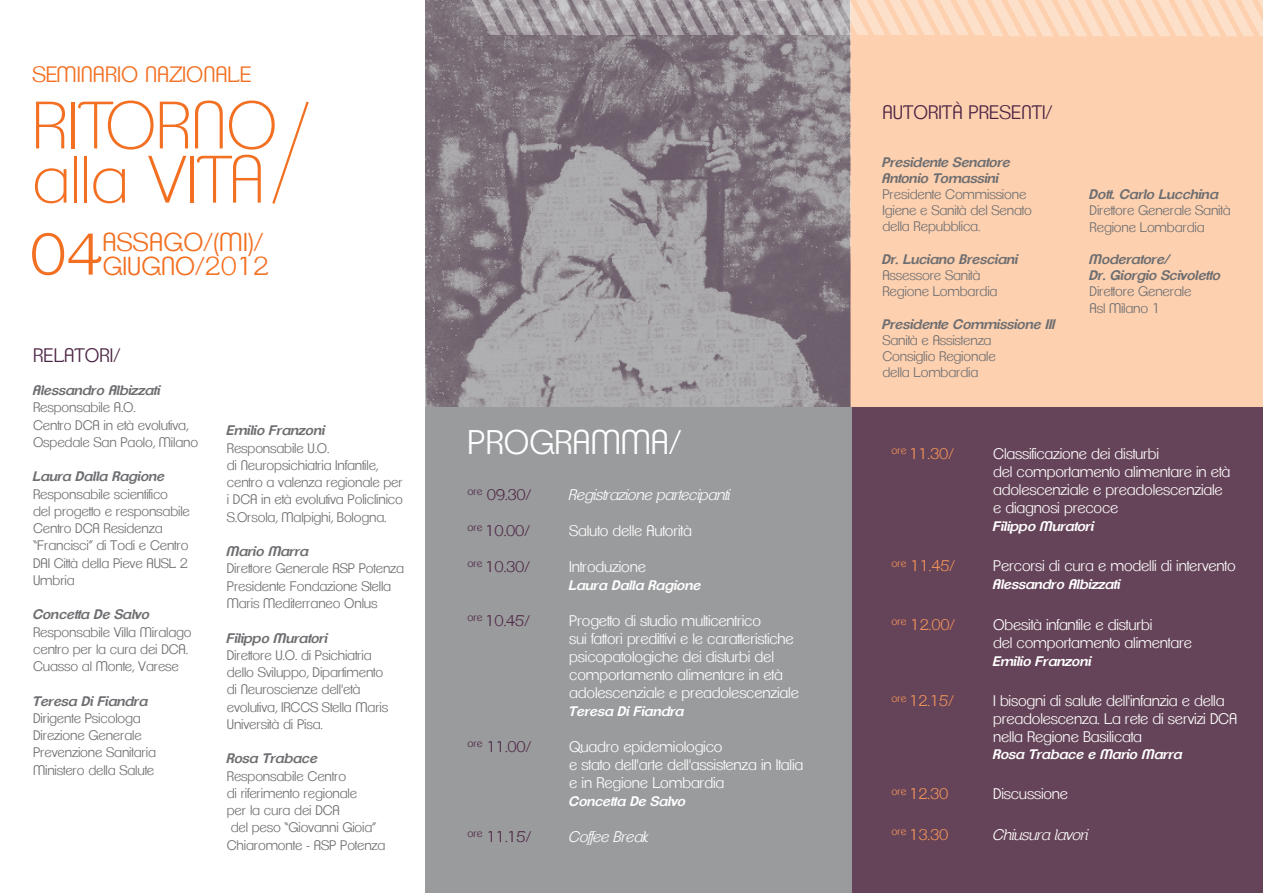
<style>
.page{position:relative;width:1263px;height:893px;background:#fff}
.page>*{position:absolute;margin:0;border:0;box-sizing:border-box;transform-origin:0 0}
.t1{font:200 64.95px/54.2px "Clemente P Dac";color:#f36f21;scale:1.06 1}
.t2{font:300 57px "Clemente P Dae";color:#f36f21;scale:1.06 1}
.t3{font:300 33.3px "Clemente P Dae";color:#fff}
.t4{font:300 25.35px "Clemente P Dae";color:#f36f21;scale:1.06 1}
.t5{font:300 21.6px "Clemente P Dae";color:#f36f21;scale:1.06 1}
.t6{font:300 19.05px "Clemente P Dae";color:#4b2343}
.t7{font:300 15px/18px "Clemente P Dae";letter-spacing:-.015em;color:#fff}
.t8{font:300 15px "Clemente P Dae";letter-spacing:-.015em;color:#4b2343}
.t9{font:300 15px "Clemente P Dae";letter-spacing:-.015em;color:#f7975b}
.t10{font:italic 300 15px "Clemente P Daf";letter-spacing:-.015em;color:#fff}
.t11{font:300 13.5px/17.2px "Clemente P Dae";letter-spacing:-.015em;color:#6d6e71}
.t12{font:italic 600 13.5px/16.2px "Clemente P Dal";letter-spacing:-.015em;color:#6d6e71}
.t13{font:italic 600 13.5px "Clemente P Dal";letter-spacing:-.015em;color:#fff}
</style>
<div class="page">
<div style="left:850px;top:0;width:413px;height:407px;background:#fdd0af"></div>
<div style="left:850px;top:407px;width:413px;height:486px;background:#654358"></div>
<img style="left:425px;top:0;width:425px;height:407px">
<div style="left:425px;top:407px;width:426px;height:486px;background:#9a9b9d"></div>
<svg style="left:272px;top:101px;width:37px;height:103px"></svg>
<svg style="left:468px;top:0;width:795px;height:36px"></svg>
<h3 class="t5" style="left:32px;top:62px;width:209px">SEMINARIO NAZIONALE</h3>
<h1 class="t1" style="left:32px;top:98px;width:232px">RITORNO alla VITA</h1>
<h3 class="t4" style="left:102px;top:228px;width:153px">ASSAGO/(MI)/</h3>
<h2 class="t2" style="left:30px;top:222px;width:70px">04</h2>
<h3 class="t4" style="left:103px;top:251px;width:159px">GIUGNO/2012</h3>
<h3 class="t6" style="left:33px;top:344px;width:89px">RELATORI/</h3>
<p class="t12" style="left:33px;top:382px;width:129px">Alessandro Albizzati</p>
<p class="t11" style="left:33px;top:399px;width:167px">Responsabile A.O.<br>Centro DCA in età evolutiva,<br>Ospedale San Paolo, Milano</p>
<p class="t12" style="left:33px;top:468px;width:134px">Laura Dalla Ragione</p>
<p class="t11" style="left:33px;top:485px;width:158px">Responsabile scientifico<br>del progetto e responsabile<br>Centro DCA Residenza “Francisci” di Todi e Centro<br>DAI Città della Pieve AUSL 2<br>Umbria</p>
<p class="t12" style="left:33px;top:606px;width:118px">Concetta De Salvo</p>
<p class="t11" style="left:33px;top:623px;width:160px">Responsabile Villa Miralago centro per la cura dei DCA.<br>Cuasso al Monte, Varese</p>
<p class="t12" style="left:33px;top:693px;width:117px">Teresa Di Fiandra</p>
<p class="t11" style="left:33px;top:709px;width:124px">Dirigente Psicologa<br>Direzione Generale<br>Prevenzione Sanitaria<br>Ministero della Salute</p>
<p class="t12" style="left:227px;top:422px;width:100px">Emilio Franzoni</p>
<p class="t11" style="left:227px;top:439px;width:178px">Responsabile U.O.<br>di Neuropsichiatria Infantile, centro a valenza regionale per i DCA in età evolutiva Policlinico<br>S.Orsola, Malpighi, Bologna.</p>
<p class="t12" style="left:227px;top:543px;width:84px">Mario Marra</p>
<p class="t11" style="left:227px;top:560px;width:179px">Direttore Generale ASP Potenza<br>Presidente Fondazione Stella<br>Maris Mediterraneo Onlus</p>
<p class="t12" style="left:227px;top:629px;width:103px">Filippo Muratori</p>
<p class="t11" style="left:227px;top:646px;width:163px">Direttore U.O. di Psichiatria dello Sviluppo, Dipartimento di Neuroscienze dell'età evolutiva, IRCCS Stella Maris<br>Università di Pisa.</p>
<p class="t12" style="left:227px;top:750px;width:93px">Rosa Trabace</p>
<p class="t11" style="left:227px;top:767px;width:160px">Responsabile Centro<br>di riferimento regionale<br>per la cura dei DCA<br>del peso “Giovanni Gioia”<br>Chiaromonte - ASP Potenza</p>
<h3 class="t3" style="left:468px;top:423px;width:215px">PROGRAMMA/</h3>
<p class="t8" style="left:468px;top:486px;width:65px"><sup>ore</sup> 09.30/</p>
<p class="t10" style="left:569px;top:486px;width:163px">Registrazione partecipanti</p>
<p class="t8" style="left:468px;top:522px;width:64px"><sup>ore</sup> 10.00/</p>
<p class="t7" style="left:569px;top:521px;width:124px">Saluto delle Autorità</p>
<p class="t8" style="left:468px;top:558px;width:64px"><sup>ore</sup> 10.30/</p>
<p class="t7" style="left:569px;top:557px;width:78px">Introduzione</p>
<p class="t13" style="left:569px;top:577px;width:134px">Laura Dalla Ragione</p>
<p class="t8" style="left:468px;top:612px;width:64px"><sup>ore</sup> 10.45/</p>
<p class="t7" style="left:569px;top:611px;width:231px">Progetto di studio multicentrico<br>sui fattori predittivi e le caratteristiche psicopatologiche dei disturbi del comportamento alimentare in età adolescenziale e preadolescenziale</p>
<p class="t13" style="left:569px;top:703px;width:117px">Teresa Di Fiandra</p>
<p class="t8" style="left:468px;top:738px;width:65px"><sup>ore</sup> 11.00/</p>
<p class="t7" style="left:569px;top:737px;width:236px">Quadro epidemiologico<br>e stato dell'arte dell'assistenza in Italia e in Regione Lombardia</p>
<p class="t13" style="left:569px;top:793px;width:118px">Concetta De Salvo</p>
<p class="t8" style="left:468px;top:828px;width:65px"><sup>ore</sup> 11.15/</p>
<p class="t10" style="left:569px;top:828px;width:81px">Coffee Break</p>
<h3 class="t6" style="left:882px;top:102px;width:171px">AUTORITÀ PRESENTI/</h3>
<p class="t12" style="left:882px;top:153px;width:130px">Presidente Senatore<br>Antonio Tomassini</p>
<p class="t11" style="left:882px;top:186px;width:151px;line-height:16.2px">Presidente Commissione<br>Igiene e Sanità del Senato della Repubblica.</p>
<p class="t12" style="left:882px;top:251px;width:137px">Dr. Luciano Bresciani</p>
<p class="t11" style="left:882px;top:267px;width:117px;line-height:16.2px">Assessore Sanità<br>Regione Lombardia</p>
<p class="t12" style="left:882px;top:315px;width:175px">Presidente Commissione III</p>
<p class="t11" style="left:882px;top:332px;width:115px;line-height:16.2px">Sanità e Assistenza<br>Consiglio Regionale della Lombardia</p>
<p class="t12" style="left:1089px;top:186px;width:131px">Dott. Carlo Lucchina</p>
<p class="t11" style="left:1089px;top:202px;width:143px;line-height:16.2px">Direttore Generale Sanità<br>Regione Lombardia</p>
<p class="t12" style="left:1089px;top:251px;width:133px">Moderatore/<br>Dr. Giorgio Scivoletto</p>
<p class="t11" style="left:1089px;top:283px;width:104px;line-height:16.2px">Direttore Generale<br>Asl Milano 1</p>
<p class="t9" style="left:891px;top:445px;width:64px"><sup>ore</sup> 11.30/</p>
<p class="t7" style="left:993px;top:444px;width:239px">Classificazione dei disturbi<br>del comportamento alimentare in età adolescenziale e preadolescenziale e diagnosi precoce</p>
<p class="t13" style="left:993px;top:518px;width:103px">Filippo Muratori</p>
<p class="t9" style="left:891px;top:557px;width:65px"><sup>ore</sup> 11.45/</p>
<p class="t7" style="left:993px;top:557px;width:244px">Percorsi di cura e modelli di intervento</p>
<p class="t13" style="left:993px;top:576px;width:129px">Alessandro Albizzati</p>
<p class="t9" style="left:891px;top:616px;width:65px"><sup>ore</sup> 12.00/</p>
<p class="t7" style="left:993px;top:615px;width:200px">Obesità infantile e disturbi<br>del comportamento alimentare</p>
<p class="t13" style="left:993px;top:653px;width:100px">Emilio Franzoni</p>
<p class="t9" style="left:891px;top:692px;width:64px"><sup>ore</sup> 12.15/</p>
<p class="t7" style="left:993px;top:692px;width:246px">I bisogni di salute dell'infanzia e della preadolescenza. La rete di servizi DCA nella Regione Basilicata</p>
<p class="t13" style="left:993px;top:746px;width:191px">Rosa Trabace e Mario Marra</p>
<p class="t9" style="left:891px;top:785px;width:59px"><sup>ore</sup> 12.30</p>
<p class="t7" style="left:993px;top:785px;width:77px">Discussione</p>
<p class="t9" style="left:891px;top:825px;width:59px"><sup>ore</sup> 13.30</p>
<p class="t10" style="left:993px;top:825px;width:97px">Chiusura lavori</p>
</div>
